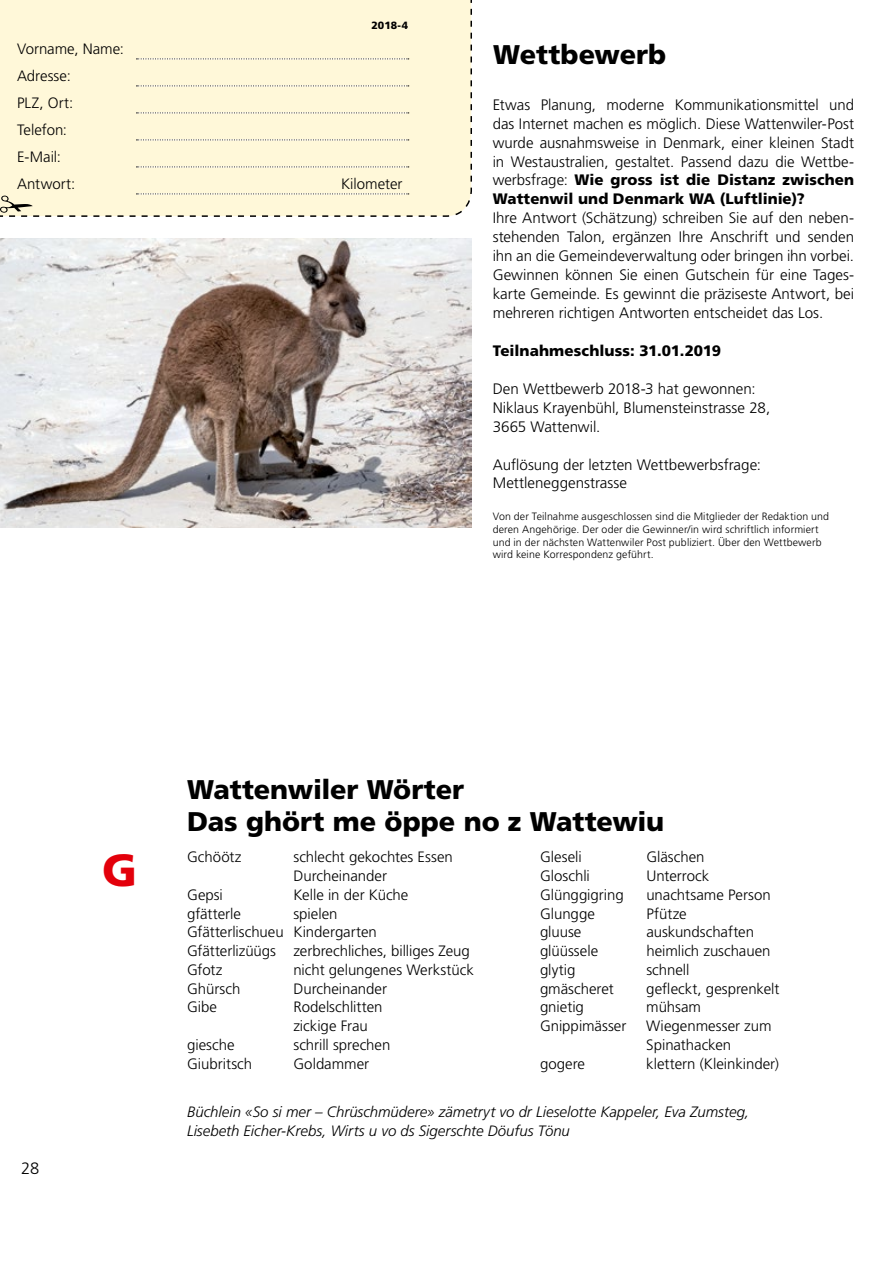
<style>
.page{position:relative;width:893px;height:1263px;background:#fff}
.page>*{position:absolute;margin:0;border:0;box-sizing:border-box;transform-origin:0 0}
.t1{font:900 45px "Frutiger";color:#e3000b}
.t2{font:900 27px/31.5px "Frutiger";color:#000}
.t3{font:300 16.5px "Frutiger";color:#000}
.t4{font:300 15.15px/18.9px "Frutiger";color:#000;text-align:justify}
.t5{font:900 15.15px "Frutiger";color:#000}
.t6{font:300 15px/18.8px "Frutiger";color:#000}
.t7{font:italic 300 15px/18.8px "Frutiger";color:#000}
.t8{font:300 10.65px/12.8px "Frutiger";letter-spacing:.01em;color:#000}
.t9{font:900 10.5px "Frutiger";color:#000}
.s1{font-weight:900}
</style>
<div class="page">
<div style="left:0;top:0;width:472px;height:217px;background:#fff8d9"></div>
<div style="left:0;top:0;width:409px;height:141px;background:#fff8d9"></div>
<svg style="left:136px;top:167px;width:273px;height:1px"></svg>
<svg style="left:0;top:194px;width:437px;height:23px;background:#f2eccf"></svg>
<img style="left:0;top:238px;width:472px;height:289px">
<p class="t6" style="left:17px;top:36px;width:109px;line-height:27px">Vorname, Name:<br>Adresse:<br>PLZ, Ort:<br>Telefon:<br>E-Mail:<br>Antwort:</p>
<p class="t9" style="left:371px;top:19px;width:38px">2018-4</p>
<p class="t6" style="left:341px;top:175px;width:63px">Kilometer</p>
<h2 class="t2" style="left:493px;top:38px;width:174px">Wettbewerb</h2>
<p class="t4" style="left:493px;top:95px;width:363px">Etwas Planung, moderne Kommunikationsmittel und das Internet machen es möglich. Diese Wattenwiler-Post wurde ausnahmsweise in Denmark, einer kleinen Stadt in Westaustralien, gestaltet. Passend dazu die Wettbe&shy;werbsfrage: <span class="s1">Wie gross ist die Distanz zwischen Wattenwil und Denmark WA (Luftlinie)?</span></p>
<p class="t4" style="left:493px;top:209px;width:363px">Ihre Antwort (Schätzung) schreiben Sie auf den neben&shy;stehenden Talon, ergänzen Ihre Anschrift und senden ihn an die Gemeindeverwaltung oder bringen ihn vorbei.<br>Gewinnen können Sie einen Gutschein für eine Tages&shy;karte Gemeinde. Es gewinnt die präziseste Antwort, bei mehreren richtigen Antworten entscheidet das Los.</p>
<p class="t5" style="left:493px;top:341px;width:230px">Teilnahmeschluss: 31.01.2019</p>
<p class="t4" style="left:493px;top:379px;width:279px;text-align:left">Den Wettbewerb 2018-3 hat gewonnen:<br>Niklaus Krayenbühl, Blumensteinstrasse 28,<br>3665 Wattenwil.</p>
<p class="t4" style="left:493px;top:455px;width:270px">Auflösung der letzten Wettbewerbsfrage:<br>Mettleneggenstrasse</p>
<p class="t8" style="left:493px;top:510px;width:338px">Von der Teilnahme ausgeschlossen sind die Mitglieder der Redaktion und deren Angehörige. Der oder die Gewinner/in wird schriftlich informiert und in der nächsten Wattenwiler Post publiziert. Über den Wettbewerb wird keine Korrespondenz geführt.</p>
<p class="t3" style="left:21px;top:1159px;width:19px">28</p>
<h1 class="t1" style="left:102px;top:842px;width:37px">G</h1>
<h2 class="t2" style="left:187px;top:773px;width:479px">Wattenwiler Wörter<br>Das ghört me öppe no z Wattewiu</h2>
<p class="t6" style="left:540px;top:848px;width:43px">Gleseli</p>
<p class="t6" style="left:646px;top:848px;width:60px">Gläschen</p>
<p class="t6" style="left:540px;top:866px;width:51px">Gloschli</p>
<p class="t6" style="left:646px;top:866px;width:64px">Unterrock</p>
<p class="t6" style="left:540px;top:885px;width:85px">Glünggigring</p>
<p class="t6" style="left:646px;top:885px;width:126px">unachtsame Person</p>
<p class="t6" style="left:540px;top:904px;width:56px">Glungge</p>
<p class="t6" style="left:646px;top:904px;width:42px">Pfütze</p>
<p class="t6" style="left:540px;top:923px;width:43px">gluuse</p>
<p class="t6" style="left:646px;top:923px;width:109px">auskundschaften</p>
<p class="t6" style="left:540px;top:941px;width:60px">glüüssele</p>
<p class="t6" style="left:646px;top:941px;width:126px">heimlich zuschauen</p>
<p class="t6" style="left:540px;top:960px;width:37px">glytig</p>
<p class="t6" style="left:646px;top:960px;width:45px">schnell</p>
<p class="t6" style="left:540px;top:979px;width:75px">gmäscheret</p>
<p class="t6" style="left:646px;top:979px;width:135px">gefleckt, gesprenkelt</p>
<p class="t6" style="left:540px;top:998px;width:45px">gnietig</p>
<p class="t6" style="left:646px;top:998px;width:56px">mühsam</p>
<p class="t6" style="left:540px;top:1016px;width:88px">Gnippimässer</p>
<p class="t6" style="left:646px;top:1016px;width:127px">Wiegenmesser zum<br>Spinathacken</p>
<p class="t6" style="left:540px;top:1054px;width:47px">gogere</p>
<p class="t6" style="left:646px;top:1054px;width:134px">klettern (Kleinkinder)</p>
<p class="t7" style="left:187px;top:1103px;width:564px">Büchlein «So si mer – Chrüschmüdere» zämetryt vo dr Lieselotte Kappeler, Eva Zumsteg,<br>Lisebeth Eicher-Krebs, Wirts u vo ds Sigerschte Döufus Tönu</p>
<p class="t6" style="left:187px;top:848px;width:56px">Gchöötz</p>
<p class="t6" style="left:293px;top:848px;width:161px">schlecht gekochtes Essen<br>Durcheinander</p>
<p class="t6" style="left:187px;top:885px;width:37px">Gepsi</p>
<p class="t6" style="left:293px;top:885px;width:117px">Kelle in der Küche</p>
<p class="t6" style="left:187px;top:904px;width:56px">gfätterle</p>
<p class="t6" style="left:187px;top:904px;width:284px;text-indent:106px">spielen<br>Gfätterlischueu Kindergarten<br>Gfätterlizüügs zerbrechliches, billiges Zeug<br>Gfotz</p>
<p class="t6" style="left:293px;top:960px;width:182px">nicht gelungenes Werkstück</p>
<p class="t6" style="left:187px;top:979px;width:55px">Ghürsch</p>
<p class="t6" style="left:293px;top:979px;width:95px">Durcheinander</p>
<p class="t6" style="left:187px;top:998px;width:32px">Gibe</p>
<p class="t6" style="left:293px;top:998px;width:91px">Rodelschlitten zickige Frau</p>
<p class="t6" style="left:187px;top:1035px;width:49px">giesche</p>
<p class="t6" style="left:293px;top:1035px;width:98px">schrill sprechen</p>
<p class="t6" style="left:187px;top:1054px;width:67px">Giubritsch</p>
<p class="t6" style="left:293px;top:1054px;width:77px">Goldammer</p>
</div>
